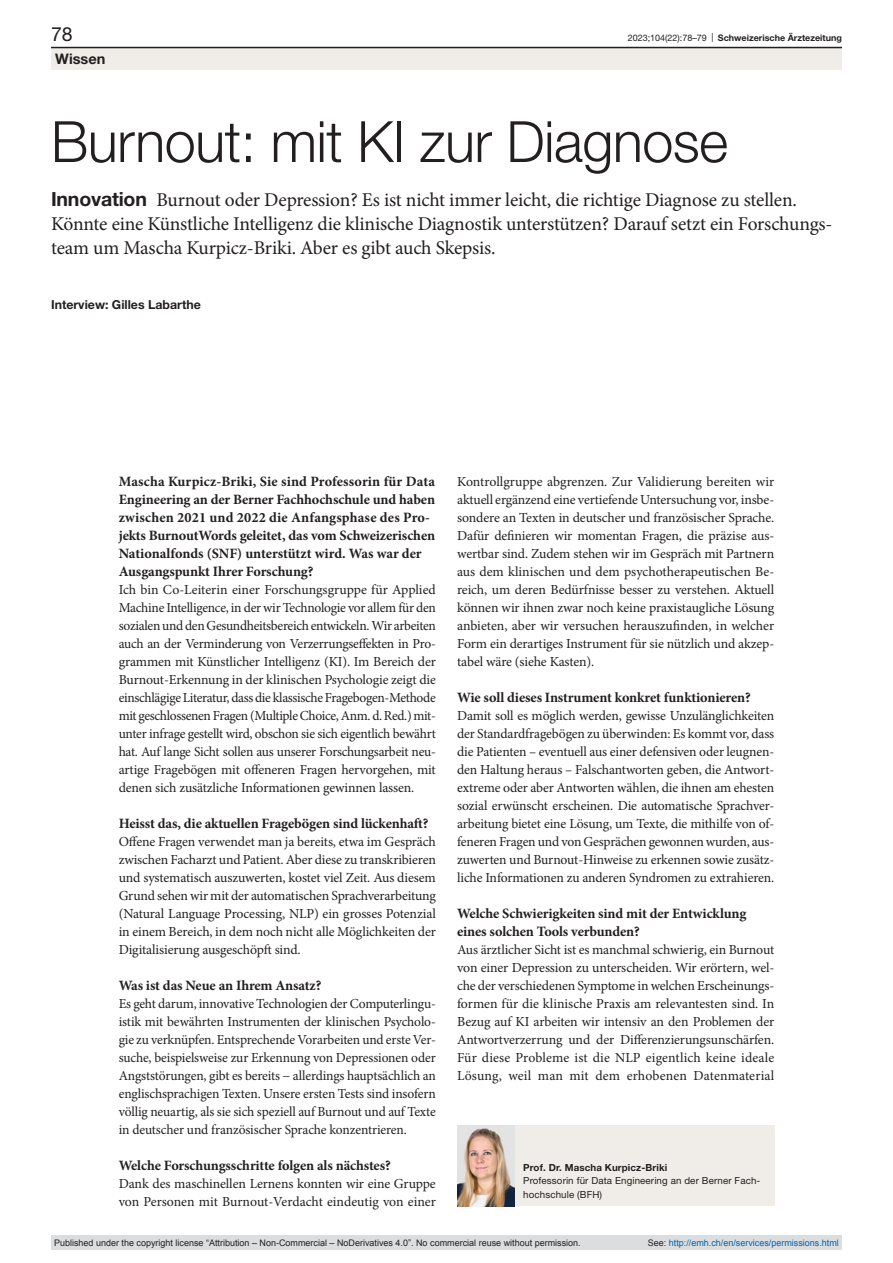
<style>
.page{position:relative;width:893px;height:1263px;background:#fff}
.page>*{position:absolute;margin:0;border:0;box-sizing:border-box;transform-origin:0 0}
.article-title-L38{font:300 57px "Helvetica Neue LT Pro";letter-spacing:-.01em;color:#231f20}
.lead{font:19.5px/24px "Minion Pro";letter-spacing:-.01em;color:#231f20}
.t1{font:19.5px "Helvetica Neue LT Pro";color:#231f20}
.t2{font:700 14.55px "Helvetica Neue LT Pro";color:#231f20}
.interview-question{font:700 14.25px/18px "Minion Pro";letter-spacing:-.01em;color:#231f20}
.interview-answer{font:13.8px/18px "Minion Pro";letter-spacing:-.01em;color:#231f20;text-align:justify}
.authors{font:700 12.3px "Helvetica Neue LT Pro";color:#231f20}
.affiliations-small{font:9.75px/13.5px "Helvetica Neue LT Pro";letter-spacing:.01em;color:#231f20}
.authors-small{font:700 9.75px "Helvetica Neue LT Pro";letter-spacing:.01em;color:#231f20}
.t3{font:9px "Arial";color:#231f20}
.t4{font:9px "Arial";color:#0066b3}
.t5{font:700 9px "Helvetica Neue LT Pro";color:#231f20}
.s1{font-weight:400}
.s2{font-family:"Helvetica Neue LT Pro";font-weight:700}
.s3{color:#231f20}
</style>
<div class="page">
<div style="left:457px;top:1125px;width:317px;height:81px;background:#f0ece7"></div>
<img style="left:457px;top:1125px;width:58px;height:81px">
<div style="left:51px;top:48px;width:791px;height:22px;background:#f0ece7"></div>
<hr style="left:51px;top:47px;width:791px;height:1px;background:#231f20">
<div style="left:51px;top:1235px;width:791px;height:15px;background:#dcdddf"></div>
<h2 class="t1" style="left:51px;top:22px;width:23px">78</h2>
<p class="t5" style="left:628px;top:32px;width:216px"><span class="s1">2023;104(22):78–79 |</span> Schweizerische Ärztezeitung</p>
<p class="t2" style="left:55px;top:49px;width:52px">Wissen</p>
<p class="article-title-L38" style="left:51px;top:107px;width:679px">Burnout: mit KI zur Diagnose</p>
<p class="lead" style="left:51px;top:188px;width:783px"><span class="s2">Innovation</span> Burnout oder Depression? Es ist nicht immer leicht, die richtige Diagnose zu stellen.<br>Könnte eine Künstliche Intelligenz die klinische Diagnostik unterstützen? Darauf setzt ein Forschungs&shy;team um Mascha Kurpicz-Briki. Aber es gibt auch Skepsis.</p>
<p class="authors" style="left:51px;top:297px;width:151px">Interview: Gilles Labarthe</p>
<p class="interview-question" style="left:119px;top:472px;width:318px">Mascha Kurpicz-Briki, Sie sind Professorin für Data Engineering an der Berner Fachhochschule und haben zwischen 2021 und 2022 die Anfangsphase des Pro&shy;jekts BurnoutWords geleitet, das vom Schweizerischen Nationalfonds (SNF) unterstützt wird. Was war der Ausgangspunkt Ihrer Forschung?</p>
<p class="interview-answer" style="left:119px;top:581px;width:319px">Ich bin Co-Leiterin einer Forschungsgruppe für Applied Machine Intelligence, in der wir Technologie vor allem für den sozialen und den Gesundheitsbereich entwickeln. Wir arbeiten auch an der Verminderung von Verzerrungseffekten in Pro&shy;grammen mit Künstlicher Intelligenz (KI). Im Bereich der Burnout-Erkennung in der klinischen Psychologie zeigt die einschlägige Literatur, dass die klassische Fragebogen-Methode mit geschlossenen Fragen (Multiple Choice, Anm. d. Red.) mit&shy;unter infrage gestellt wird, obschon sie sich eigentlich bewährt hat. Auf lange Sicht sollen aus unserer Forschungsarbeit neu&shy;artige Fragebögen mit offeneren Fragen hervorgehen, mit denen sich zusätzliche Informationen gewinnen lassen.</p>
<p class="interview-question" style="left:119px;top:814px;width:311px">Heisst das, die aktuellen Fragebögen sind lückenhaft?</p>
<p class="interview-answer" style="left:119px;top:833px;width:319px">Offene Fragen verwendet man ja bereits, etwa im Gespräch zwischen Facharzt und Patient. Aber diese zu transkribieren und systematisch auszuwerten, kostet viel Zeit. Aus diesem Grund sehen wir mit der automatischen Sprachverarbeitung (Natural Language Processing, NLP) ein grosses Potenzial in einem Bereich, in dem noch nicht alle Möglichkeiten der Digitalisierung ausgeschöpft sind.</p>
<p class="interview-question" style="left:119px;top:976px;width:204px">Was ist das Neue an Ihrem Ansatz?</p>
<p class="interview-answer" style="left:119px;top:995px;width:319px">Es geht darum, innovative Technologien der Computerlingu&shy;istik mit bewährten Instrumenten der klinischen Psycholo&shy;gie zu verknüpfen. Entsprechende Vorarbeiten und erste Ver&shy;suche, beispielsweise zur Erkennung von Depressionen oder Angststörungen, gibt es bereits − allerdings hauptsächlich an englischsprachigen Texten. Unsere ersten Tests sind insofern völlig neuartig, als sie sich speziell auf Burnout und auf Texte in deutscher und französischer Sprache konzentrieren.</p>
<p class="interview-question" style="left:119px;top:1156px;width:274px">Welche Forschungsschritte folgen als nächstes?</p>
<p class="interview-answer" style="left:119px;top:1175px;width:319px">Dank des maschinellen Lernens konnten wir eine Gruppe von Personen mit Burnout-Verdacht eindeutig von einer</p>
<p class="interview-answer" style="left:457px;top:473px;width:319px">Kontrollgruppe abgrenzen. Zur Validierung bereiten wir aktuell ergänzend eine vertiefende Untersuchung vor, insbe&shy;sondere an Texten in deutscher und französischer Sprache.<br>Dafür definieren wir momentan Fragen, die präzise aus&shy;wertbar sind. Zudem stehen wir im Gespräch mit Partnern aus dem klinischen und dem psychotherapeutischen Be&shy;reich, um deren Bedürfnisse besser zu verstehen. Aktuell können wir ihnen zwar noch keine praxistaugliche Lösung anbieten, aber wir versuchen herauszufinden, in welcher Form ein derartiges Instrument für sie nützlich und akzep&shy;tabel wäre (siehe Kasten).</p>
<p class="interview-question" style="left:457px;top:688px;width:295px">Wie soll dieses Instrument konkret funktionieren?</p>
<p class="interview-answer" style="left:457px;top:707px;width:319px">Damit soll es möglich werden, gewisse Unzulänglichkeiten der Standardfragebögen zu überwinden: Es kommt vor, dass die Patienten – eventuell aus einer defensiven oder leugnen&shy;den Haltung heraus – Falschantworten geben, die Antwort&shy;extreme oder aber Antworten wählen, die ihnen am ehesten sozial erwünscht erscheinen. Die automatische Sprachver&shy;arbeitung bietet eine Lösung, um Texte, die mithilfe von of&shy;feneren Fragen und von Gesprächen gewonnen wurden, aus&shy;zuwerten und Burnout-Hinweise zu erkennen sowie zusätz&shy;liche Informationen zu anderen Syndromen zu extrahieren.</p>
<p class="interview-question" style="left:457px;top:904px;width:291px">Welche Schwierigkeiten sind mit der Entwicklung eines solchen Tools verbunden?</p>
<p class="interview-answer" style="left:457px;top:941px;width:319px">Aus ärztlicher Sicht ist es manchmal schwierig, ein Burnout von einer Depression zu unterscheiden. Wir erörtern, wel&shy;che der verschiedenen Symptome in welchen Erscheinungs&shy;formen für die klinische Praxis am relevantesten sind. In Bezug auf KI arbeiten wir intensiv an den Problemen der Antwortverzerrung und der Differenzierungsunschärfen.<br>Für diese Probleme ist die NLP eigentlich keine ideale Lösung, weil man mit dem erhobenen Datenmaterial</p>
<p class="authors-small" style="left:523px;top:1161px;width:146px">Prof. Dr. Mascha Kurpicz-Briki</p>
<p class="affiliations-small" style="left:523px;top:1174px;width:239px">Professorin für Data Engineering an der Berner Fach&shy;hochschule (BFH)</p>
<p class="t3" style="left:54px;top:1237px;width:528px">Published under the copyright license “Attribution – Non-Commercial – NoDerivatives 4.0”. No commercial reuse without permission.</p>
<p class="t4" style="left:648px;top:1237px;width:193px"><span class="s3">See:</span> http://emh.ch/en/services/permissions.html</p>
</div>
